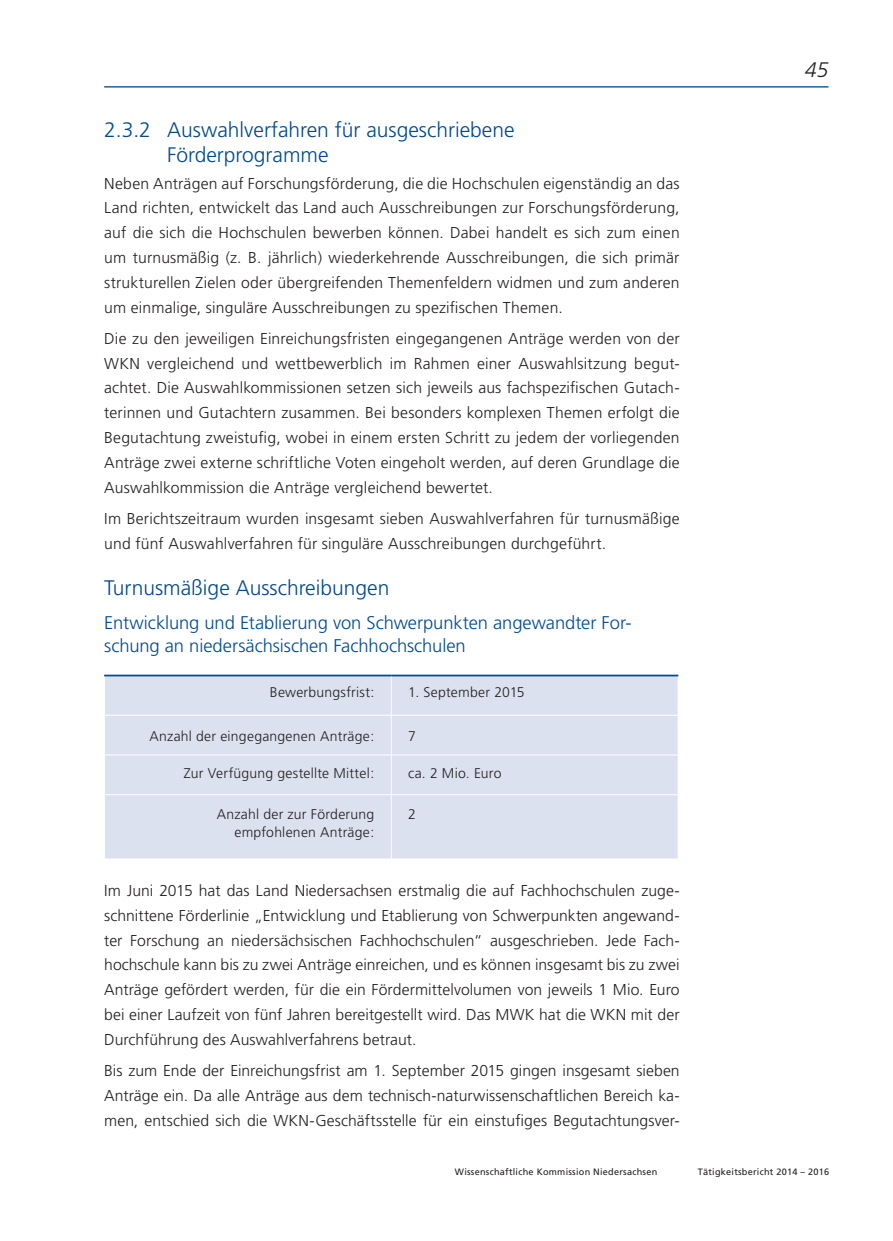
<style>
.page{position:relative;width:893px;height:1241px;background:#fff}
.page>*{position:absolute;margin:0;border:0;box-sizing:border-box;transform-origin:0 0}
.t1{font:300 21px/25.2px "Frutiger";color:#004a8d}
.t2{font:italic 300 21px "Frutiger";color:#231f20}
.t3{font:300 18.38px/22.4px "Frutiger";letter-spacing:-.005em;color:#004a8d}
.t4{font:300 15.75px/24.8px "Frutiger";letter-spacing:.01em;color:#231f20;text-align:justify}
.t5{font:300 14px/18.6px "Frutiger";letter-spacing:.015em;color:#231f20;text-align:right}
.t6{font:9.1px "Frutiger";letter-spacing:.025em;color:#231f20}
</style>
<div class="page">
<hr style="left:104px;top:86px;width:724px;height:1px;background:#004a8d">
<div style="left:105px;top:676px;width:573px;height:182px;background:#dce1ef"></div>
<hr style="left:391px;top:676px;width:1px;height:39px;background:#fff">
<hr style="left:104px;top:714px;width:287px;height:1px;background:#fff">
<hr style="left:391px;top:714px;width:287px;height:1px;background:#fff">
<hr style="left:391px;top:715px;width:1px;height:39px;background:#fff">
<hr style="left:104px;top:754px;width:287px;height:1px;background:#fff">
<hr style="left:391px;top:754px;width:287px;height:1px;background:#fff">
<hr style="left:391px;top:755px;width:1px;height:39px;background:#fff">
<hr style="left:104px;top:794px;width:287px;height:1px;background:#fff">
<hr style="left:391px;top:794px;width:287px;height:1px;background:#fff">
<hr style="left:391px;top:794px;width:1px;height:64px;background:#fff">
<hr style="left:104px;top:674px;width:287px;height:2px;background:#004a8d">
<hr style="left:391px;top:674px;width:287px;height:2px;background:#004a8d">
<h1 class="t1" style="left:167px;top:117px;width:349px;text-indent:-63px">2.3.2 Auswahlverfahren für ausgeschriebene<br>Förderprogramme</h1>
<p class="t4" style="left:104px;top:171px;width:577px">Neben Anträgen auf Forschungsförderung, die die Hochschulen eigenständig an das Land richten, entwickelt das Land auch Ausschreibungen zur Forschungsförderung, auf die sich die Hochschulen bewerben können. Dabei handelt es sich zum einen um turnusmäßig (z. B. jährlich) wiederkehrende Ausschreibungen, die sich primär strukturellen Zielen oder übergreifenden Themenfeldern widmen und zum anderen um einmalige, singuläre Ausschreibungen zu spezifischen Themen.</p>
<p class="t4" style="left:104px;top:326px;width:577px">Die zu den jeweiligen Einreichungsfristen eingegangenen Anträge werden von der WKN vergleichend und wettbewerblich im Rahmen einer Auswahlsitzung begut&shy;achtet. Die Auswahlkommissionen setzen sich jeweils aus fachspezifischen Gutach&shy;terinnen und Gutachtern zusammen. Bei besonders komplexen Themen erfolgt die Begutachtung zweistufig, wobei in einem ersten Schritt zu jedem der vorliegenden Anträge zwei externe schriftliche Voten eingeholt werden, auf deren Grundlage die Auswahlkommission die Anträge vergleichend bewertet.</p>
<p class="t4" style="left:104px;top:505px;width:577px">Im Berichtszeitraum wurden insgesamt sieben Auswahlverfahren für turnusmäßige und fünf Auswahlverfahren für singuläre Ausschreibungen durchgeführt.</p>
<h1 class="t1" style="left:104px;top:575px;width:287px">Turnusmäßige Ausschreibungen</h1>
<p class="t3" style="left:104px;top:611px;width:529px">Entwicklung und Etablierung von Schwerpunkten angewandter For&shy;schung an niedersächsischen Fachhochschulen</p>
<p class="t5" style="left:270px;top:683px;width:106px">Bewerbungsfrist:</p>
<p class="t5" style="left:408px;top:683px;width:118px">1. September 2015</p>
<p class="t5" style="left:149px;top:726px;width:226px">Anzahl der eingegangenen Anträge:</p>
<p class="t5" style="left:408px;top:726px;width:9px">7</p>
<p class="t5" style="left:184px;top:763px;width:192px">Zur Verfügung gestellte Mittel:</p>
<p class="t5" style="left:408px;top:763px;width:95px">ca. 2 Mio. Euro</p>
<p class="t5" style="left:217px;top:804px;width:159px">Anzahl der zur Förderung empfohlenen Anträge:</p>
<p class="t5" style="left:408px;top:804px;width:9px">2</p>
<p class="t4" style="left:104px;top:877px;width:577px">Im Juni 2015 hat das Land Niedersachsen erstmalig die auf Fachhochschulen zuge&shy;schnittene Förderlinie „Entwicklung und Etablierung von Schwerpunkten angewand&shy;ter Forschung an niedersächsischen Fachhochschulen“ ausgeschrieben. Jede Fach&shy;hochschule kann bis zu zwei Anträge einreichen, und es können insgesamt bis zu zwei Anträge gefördert werden, für die ein Fördermittelvolumen von jeweils 1 Mio. Euro bei einer Laufzeit von fünf Jahren bereitgestellt wird. Das MWK hat die WKN mit der Durchführung des Auswahlverfahrens betraut.</p>
<p class="t4" style="left:104px;top:1057px;width:577px">Bis zum Ende der Einreichungsfrist am 1. September 2015 gingen insgesamt sieben Anträge ein. Da alle Anträge aus dem technisch-naturwissenschaftlichen Bereich ka&shy;men, entschied sich die WKN-Geschäftsstelle für ein einstufiges Begutachtungsver-</p>
<h1 class="t2" style="left:805px;top:58px;width:25px">45</h1>
<p class="t6" style="left:455px;top:1166px;width:204px">Wissenschaftliche Kommission Niedersachsen</p>
<p class="t6" style="left:698px;top:1166px;width:133px">Tätigkeitsbericht 2014 – 2016</p>
</div>
